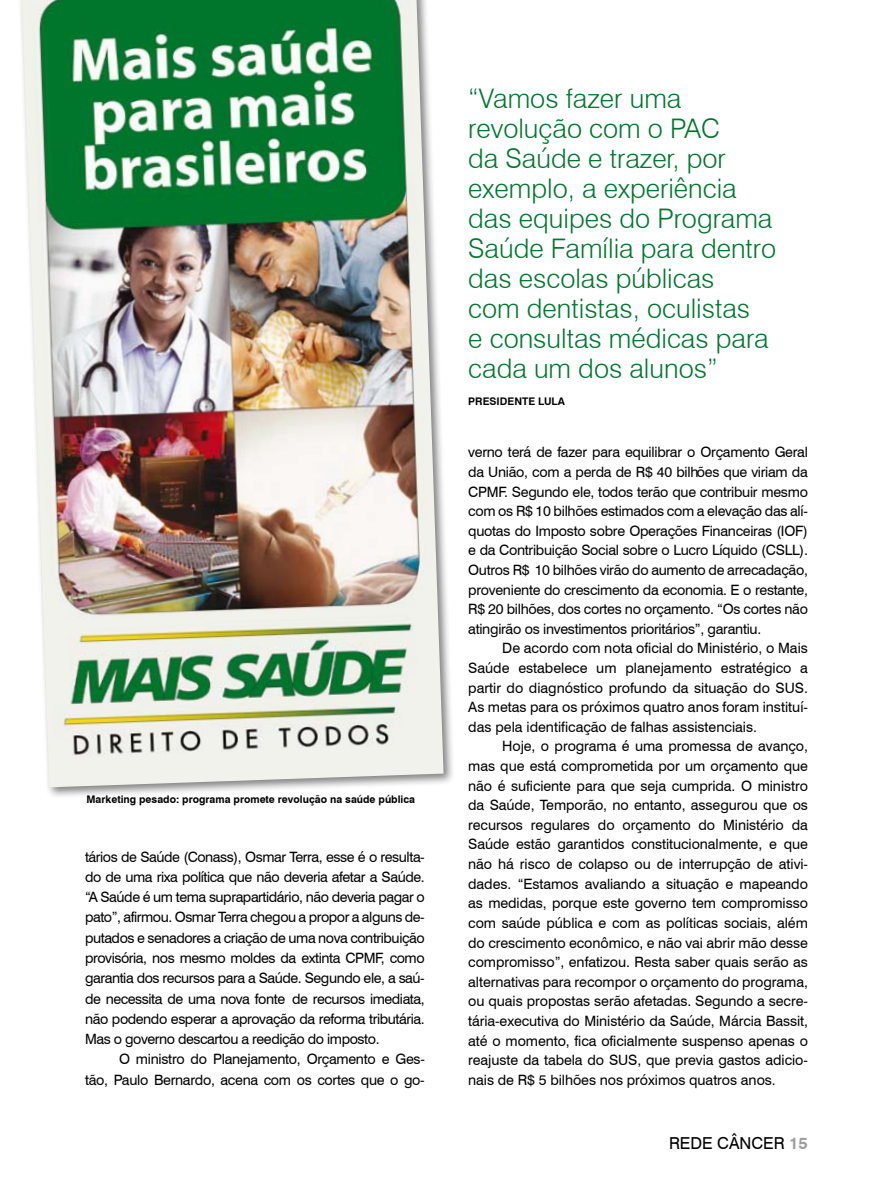
<style>
.page{position:relative;width:893px;height:1191px;background:#fff}
.page>*{position:absolute;margin:0;border:0;box-sizing:border-box;transform-origin:0 0}
.t1{font:300 27px/30px "Swiss 721 BT";color:#00772d}
.t2{font:16.5px "Swiss 721 BT";color:#000}
.t3{font:700 16.5px "Swiss 721 BT";color:#9c9d9f}
.t4{font:14.25px/19.6px "Swiss 721 BT";letter-spacing:-.02em;color:#000;text-align:justify}
.t5{font:700 10.5px "Swiss 721 BT";color:#000}
</style>
<div class="page">
<div style="left:17px;top:0;width:445px;height:806px;background:#000;opacity:.5"></div>
<img style="left:22px;top:0;width:422px;height:787px">
<p class="t5" style="left:86px;top:792px;width:330px">Marketing pesado: programa promete revolução na saúde pública</p>
<p class="t4" style="left:85px;top:846px;width:341px;line-height:20.2px">tários de Saúde (Conass), Osmar Terra, esse é o resulta&shy;do de uma rixa política que não deveria afetar a Saúde. “A Saúde é um tema suprapartidário, não deveria pagar o pato”, afirmou. Osmar Terra chegou a propor a alguns de&shy;putados e senadores a criação de uma nova contribuição provisória, nos mesmo moldes da extinta CPMF, como garantia dos recursos para a Saúde. Segundo ele, a saú&shy;de necessita de uma nova fonte de recursos imediata, não podendo esperar a aprovação da reforma tributária.<br>Mas o governo descartou a reedição do imposto.</p>
<p class="t4" style="left:85px;top:1049px;width:341px;line-height:20.2px;text-align:right">O ministro do Planejamento, Orçamento e Ges-<br>tão, Paulo Bernardo, acena com os cortes que o go-</p>
<h1 class="t1" style="left:468px;top:83px;width:309px">“Vamos fazer uma revolução com o PAC<br>da Saúde e trazer, por exemplo, a experiência das equipes do Programa<br>Saúde Família para dentro das escolas públicas<br>com dentistas, oculistas<br>e consultas médicas para cada um dos alunos”</h1>
<p class="t5" style="left:468px;top:395px;width:98px">Presidente Lula</p>
<p class="t4" style="left:468px;top:442px;width:341px">verno terá de fazer para equilibrar o Orçamento Geral da União, com a perda de R$ 40 bilhões que viriam da CPMF. Segundo ele, todos terão que contribuir mesmo com os R$ 10 bilhões estimados com a elevação das alí&shy;quotas do Imposto sobre Operações Financeiras (IOF) e da Contribuição Social sobre o Lucro Líquido (CSLL).<br>Outros R$ 10 bilhões virão do aumento de arrecadação, proveniente do crescimento da economia. E o restante, R$ 20 bilhões, dos cortes no orçamento. “Os cortes não atingirão os investimentos prioritários”, garantiu.</p>
<p class="t4" style="left:468px;top:638px;width:341px;text-indent:34px">De acordo com nota oficial do Ministério, o Mais Saúde estabelece um planejamento estratégico a partir do diagnóstico profundo da situação do SUS.<br>As metas para os próximos quatro anos foram instituí&shy;das pela identificação de falhas assistenciais.</p>
<p class="t4" style="left:468px;top:736px;width:341px;text-indent:34px">Hoje, o programa é uma promessa de avanço, mas que está comprometida por um orçamento que não é suficiente para que seja cumprida. O ministro da Saúde, Temporão, no entanto, assegurou que os recursos regulares do orçamento do Ministério da Saúde estão garantidos constitucionalmente, e que não há risco de colapso ou de interrupção de ativi&shy;dades. “Estamos avaliando a situação e mapeando as medidas, porque este governo tem compromisso com saúde pública e com as políticas sociais, além do crescimento econômico, e não vai abrir mão desse compromisso”, enfatizou. Resta saber quais serão as alternativas para recompor o orçamento do programa, ou quais propostas serão afetadas. Segundo a secre&shy;tária-executiva do Ministério da Saúde, Márcia Bassit, até o momento, fica oficialmente suspenso apenas o reajuste da tabela do SUS, que previa gastos adicio&shy;nais de R$ 5 bilhões nos próximos quatros anos.</p>
<p class="t2" style="left:669px;top:1133px;width:23px">Rede</p>
<p class="t2" style="left:717px;top:1133px;width:35px">câncer</p>
<p class="t3" style="left:789px;top:1133px;width:20px">15</p>
</div>
